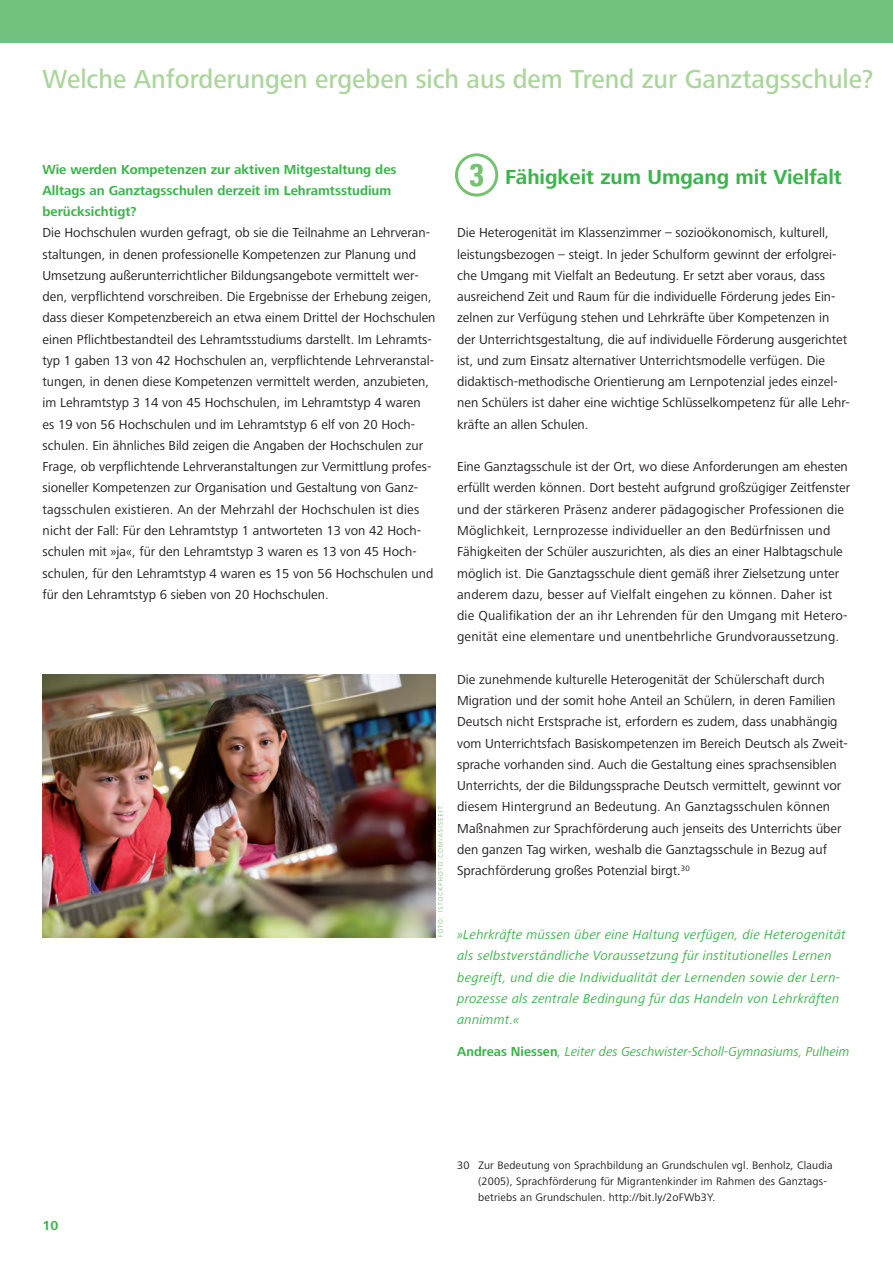
<style>
.page{position:relative;width:893px;height:1263px;background:#fff}
.page>*{position:absolute;margin:0;border:0;box-sizing:border-box;transform-origin:0 0}
.t1{font:700 54px "KONUMS";color:#75c370}
.t2{font:500 27px "Frutiger Next LT";color:#aad59b}
.t3{font:700 21px "Frutiger Next LT";color:#3ab54a}
.t4{font:13.5px/21.3px "Frutiger Next LT";color:#231f20}
.t5{font:italic 13.5px/21.3px "Frutiger Next LT";letter-spacing:.015em;color:#3ab54a}
.t6{font:700 13.5px/21.3px "Frutiger Next LT";color:#3ab54a}
.t7{font:11.25px/15.9px "Frutiger Next LT";letter-spacing:.015em;color:#231f20}
.s1{font-weight:700;font-style:normal}
</style>
<div class="page">
<div style="left:0;top:0;width:893px;height:43px;background:#71c27f"></div>
<img style="left:43px;top:675px;width:392px;height:262px">
<svg style="left:438px;top:829px;width:5px;height:108px"></svg>
<h2 class="t2" style="left:43px;top:69px;width:832px">Welche Anforderungen ergeben sich aus dem Trend zur Ganztagsschule?</h2>
<p class="t6" style="left:43px;top:160px;width:356px">Wie werden Kompetenzen zur aktiven Mitgestaltung des<br>Alltags an Ganztagsschulen derzeit im Lehramtsstudium berücksichtigt?</p>
<p class="t4" style="left:43px;top:224px;width:394px">Die Hochschulen wurden gefragt, ob sie die Teilnahme an Lehrveran&shy;staltungen, in denen professionelle Kompetenzen zur Planung und Umsetzung außerunterrichtlicher Bildungsangebote vermittelt wer&shy;den, verpflichtend vorschreiben. Die Ergebnisse der Erhebung zeigen, dass dieser Kompetenzbereich an etwa einem Drittel der Hochschulen einen Pflichtbestandteil des Lehramtsstudiums darstellt. Im Lehramts&shy;typ 1 gaben 13 von 42 Hochschulen an, verpflichtende Lehrveranstal&shy;tungen, in denen diese Kompetenzen vermittelt werden, anzubieten, im Lehramtstyp 3 14 von 45 Hochschulen, im Lehramtstyp 4 waren es 19 von 56 Hochschulen und im Lehramtstyp 6 elf von 20 Hoch&shy;schulen. Ein ähnliches Bild zeigen die Angaben der Hochschulen zur Frage, ob verpflichtende Lehrveranstaltungen zur Vermittlung profes&shy;sioneller Kompetenzen zur Organisation und Gestaltung von Ganz&shy;tagsschulen existieren. An der Mehrzahl der Hochschulen ist dies nicht der Fall: Für den Lehramtstyp 1 antworteten 13 von 42 Hoch&shy;schulen mit »ja«, für den Lehramtstyp 3 waren es 13 von 45 Hoch&shy;schulen, für den Lehramtstyp 4 waren es 15 von 56 Hochschulen und für den Lehramtstyp 6 sieben von 20 Hochschulen.</p>
<h1 class="t1" style="left:455px;top:146px;width:45px">3</h1>
<h3 class="t3" style="left:505px;top:170px;width:338px">Fähigkeit zum Umgang mit Vielfalt</h3>
<p class="t4" style="left:457px;top:224px;width:394px">Die Heterogenität im Klassenzimmer – sozioökonomisch, kulturell, leistungsbezogen – steigt. In jeder Schulform gewinnt der erfolgrei&shy;che Umgang mit Vielfalt an Bedeutung. Er setzt aber voraus, dass ausreichend Zeit und Raum für die individuelle Förderung jedes Ein&shy;zelnen zur Verfügung stehen und Lehrkräfte über Kompetenzen in der Unterrichtsgestaltung, die auf individuelle Förderung ausgerichtet ist, und zum Einsatz alternativer Unterrichtsmodelle verfügen. Die didaktisch-methodische Orientierung am Lernpotenzial jedes einzel&shy;nen Schülers ist daher eine wichtige Schlüsselkompetenz für alle Lehr&shy;kräfte an allen Schulen.</p>
<p class="t4" style="left:457px;top:457px;width:394px">Eine Ganztagsschule ist der Ort, wo diese Anforderungen am ehesten erfüllt werden können. Dort besteht aufgrund großzügiger Zeit fenster und der stärkeren Präsenz anderer pädagogischer Professionen die Möglichkeit, Lernprozesse individueller an den Bedürfnissen und Fähigkeiten der Schüler auszurichten, als dies an einer Halbtagschule möglich ist. Die Ganztagsschule dient gemäß ihrer Zielsetzung unter anderem dazu, besser auf Vielfalt eingehen zu können. Daher ist die Qualifikation der an ihr Lehrenden für den Umgang mit Hetero&shy;genität eine elementare und unentbehrliche Grundvoraussetzung.</p>
<p class="t4" style="left:457px;top:670px;width:392px">Die zunehmende kulturelle Heterogenität der Schülerschaft durch Migration und der somit hohe Anteil an Schülern, in deren Familien Deutsch nicht Erstsprache ist, erfordern es zudem, dass unabhängig vom Unterrichtsfach Basiskompetenzen im Bereich Deutsch als Zweit&shy;sprache vorhanden sind. Auch die Gestaltung eines sprachsensiblen Unterrichts, der die Bildungssprache Deutsch vermittelt, gewinnt vor diesem Hintergrund an Bedeutung. An Ganztagsschulen können Maßnahmen zur Sprachförderung auch jenseits des Unterrichts über den ganzen Tag wirken, weshalb die Ganztagsschule in Bezug auf Sprachförderung großes Potenzial birgt.<sup>30</sup></p>
<p class="t5" style="left:457px;top:925px;width:390px">»Lehrkräfte müssen über eine Haltung verfügen, die Heterogenität als selbstverständliche Voraussetzung für institutionelles Lernen begreift, und die die Individualität der Lernenden sowie der Lern&shy;prozesse als zentrale Bedingung für das Handeln von Lehrkräften annimmt.«</p>
<p class="t5" style="left:457px;top:1042px;width:394px"><span class="s1">Andreas Niessen</span>, Leiter des Geschwister-Scholl-Gymnasiums, Pulheim</p>
<p class="t6" style="left:43px;top:1216px;width:17px">10</p>
<p class="t7" style="left:478px;top:1158px;width:356px;text-indent:-21px">30 Zur Bedeutung von Sprachbildung an Grundschulen vgl. Benholz, Claudia (2005), Sprachförderung für Migrantenkinder im Rahmen des Ganztags - betriebs an Grundschulen. http://bit.ly/2oFWb3Y.</p>
</div>
